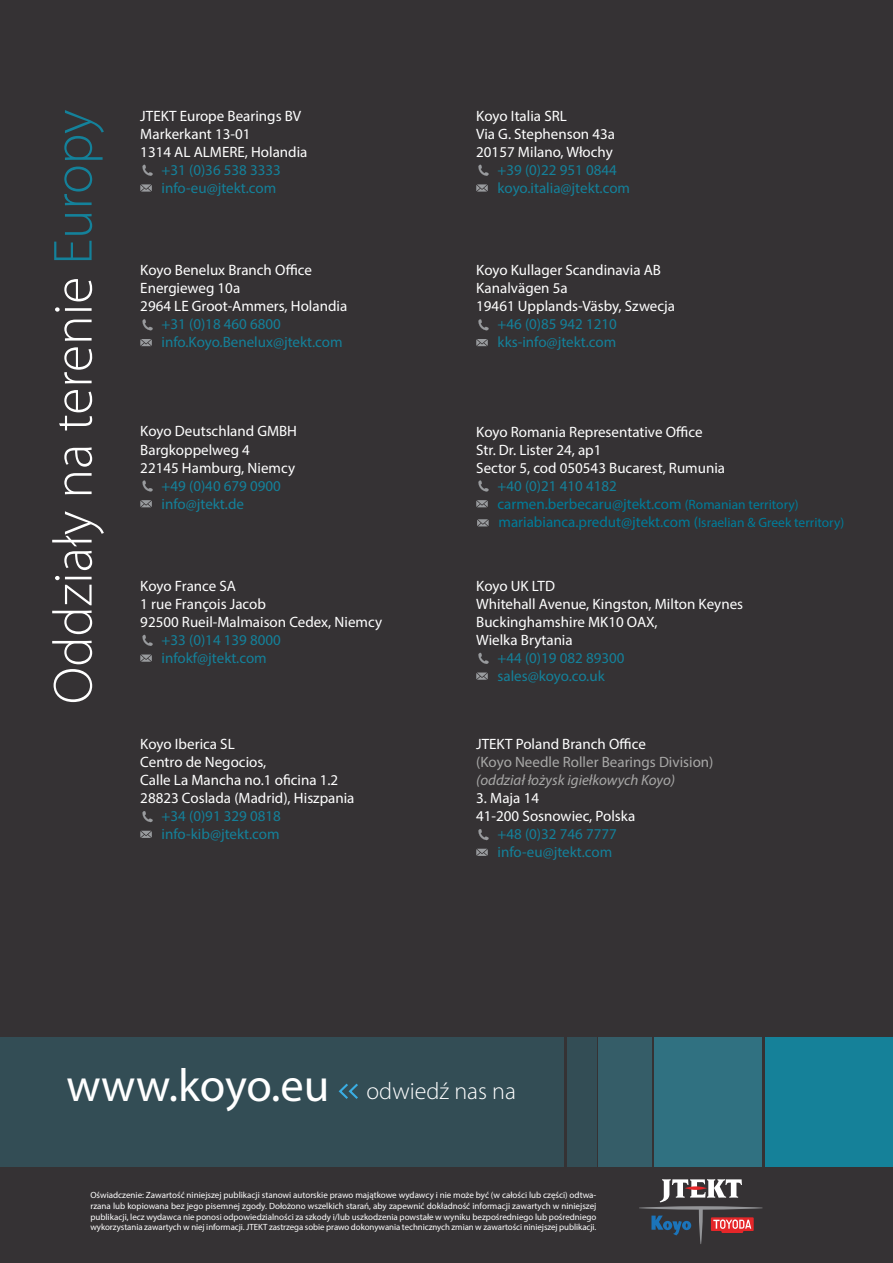
<style>
.page{position:relative;width:893px;height:1263px;background:#353234}
.page>*{position:absolute;margin:0;border:0;box-sizing:border-box;transform-origin:0 0}
.t1{font:300 55.5px "Myriad Pro";color:#fff}
.t2{font:300 24px "Myriad Pro";color:#fff}
.t3{font:15px/18px "Myriad Pro";color:#fff}
.t4{font:15px/18px "Myriad Pro";color:#14819a}
.t5{font:15px/18px "Myriad Pro";color:#007d9b}
.t6{font:15px "Myriad Pro";color:#a8a8a7}
.t7{font:italic 15px "Myriad Pro";color:#a8a8a7}
.t8{font:9px/10.8px "Myriad Pro";letter-spacing:-.005em;color:#fff;text-align:justify}
.s1{color:#14819a}
.s2{font-size:13.5px}
.s3{font-weight:400;font-size:46.5px}
</style>
<div class="page">
<div style="left:765px;top:1037px;width:128px;height:130px;background:#158199"></div>
<div style="left:654px;top:1037px;width:108px;height:130px;background:#307181"></div>
<div style="left:599px;top:1037px;width:53px;height:130px;background:#355d68"></div>
<div style="left:567px;top:1037px;width:29px;height:130px;background:#334d55"></div>
<div style="left:0;top:1037px;width:564px;height:130px;background:#334d55"></div>
<svg style="left:639px;top:1179px;width:123px;height:65px"></svg>
<svg style="left:142px;top:165px;width:11px;height:11px"></svg>
<svg style="left:140px;top:184px;width:12px;height:8px"></svg>
<svg style="left:478px;top:165px;width:11px;height:11px"></svg>
<svg style="left:476px;top:184px;width:12px;height:8px"></svg>
<svg style="left:142px;top:319px;width:11px;height:11px"></svg>
<svg style="left:140px;top:339px;width:12px;height:7px"></svg>
<svg style="left:478px;top:319px;width:11px;height:11px"></svg>
<svg style="left:476px;top:339px;width:12px;height:7px"></svg>
<svg style="left:142px;top:480px;width:11px;height:12px"></svg>
<svg style="left:140px;top:500px;width:12px;height:7px"></svg>
<svg style="left:478px;top:480px;width:11px;height:12px"></svg>
<svg style="left:476px;top:500px;width:12px;height:7px"></svg>
<svg style="left:142px;top:635px;width:11px;height:11px"></svg>
<svg style="left:140px;top:654px;width:12px;height:8px"></svg>
<svg style="left:478px;top:653px;width:11px;height:11px"></svg>
<svg style="left:476px;top:672px;width:12px;height:8px"></svg>
<svg style="left:142px;top:811px;width:11px;height:11px"></svg>
<svg style="left:140px;top:831px;width:12px;height:7px"></svg>
<svg style="left:478px;top:829px;width:11px;height:11px"></svg>
<svg style="left:476px;top:849px;width:12px;height:7px"></svg>
<svg style="left:338px;top:1083px;width:20px;height:16px"></svg>
<svg style="left:477px;top:519px;width:12px;height:7px"></svg>
<h1 class="t1" style="left:40px;top:704px;width:596px;rotate:-90deg">Oddziały na terenie <span class="s1">Europy</span></h1>
<p class="t3" style="left:140px;top:106px;width:169px">JTEKT Europe Bearings BV<br>Markerkant 13-01<br>1314 AL ALMERE, Holandia</p>
<p class="t4" style="left:162px;top:160px;width:121px">+31 (0)36 538 3333 info-eu@jtekt.com</p>
<p class="t3" style="left:140px;top:261px;width:208px">Koyo Benelux Branch Office<br>Energieweg 10a<br>2964 LE Groot-Ammers, Holandia</p>
<p class="t4" style="left:162px;top:315px;width:182px">+31 (0)18 460 6800 info.Koyo.Benelux@jtekt.com</p>
<p class="t3" style="left:140px;top:422px;width:158px">Koyo Deutschland GMBH<br>Bargkoppelweg 4<br>22145 Hamburg, Niemcy</p>
<p class="t4" style="left:162px;top:476px;width:121px">+49 (0)40 679 0900 info@jtekt.de</p>
<p class="t3" style="left:140px;top:577px;width:243px">Koyo France SA<br>1 rue François Jacob<br>92500 Rueil-Malmaison Cedex, Niemcy</p>
<p class="t4" style="left:162px;top:631px;width:121px">+33 (0)14 139 8000 infokf@jtekt.com</p>
<p class="t3" style="left:140px;top:735px;width:216px">Koyo Iberica SL<br>Centro de Negocios,<br>Calle La Mancha no.1 oficina 1.2<br>28823 Coslada (Madrid), Hiszpania</p>
<p class="t4" style="left:162px;top:807px;width:121px">+34 (0)91 329 0818 info-kib@jtekt.com</p>
<p class="t3" style="left:476px;top:106px;width:140px">Koyo Italia SRL<br>Via G. Stephenson 43a<br>20157 Milano, Włochy</p>
<p class="t4" style="left:497px;top:160px;width:134px">+39 (0)22 951 0844 koyo.italia@jtekt.com</p>
<p class="t3" style="left:476px;top:261px;width:200px">Koyo Kullager Scandinavia AB<br>Kanalvägen 5a<br>19461 Upplands-Väsby, Szwecja</p>
<p class="t4" style="left:497px;top:315px;width:121px">+46 (0)85 942 1210 kks-info@jtekt.com</p>
<p class="t3" style="left:476px;top:422px;width:250px">Koyo Romania Representative Office<br>Str. Dr. Lister 24, ap1<br>Sector 5, cod 050543 Bucarest, Rumunia</p>
<p class="t5" style="left:497px;top:476px;width:348px"><span class="s1">+40 (0)21 410 4182<br></span>carmen.berbecaru@jtekt.com <span class="s2">(Romanian territory) </span>mariabianca.predut@jtekt.com (<span class="s2">Israelian &amp; Greek territory)</span></p>
<p class="t3" style="left:476px;top:577px;width:268px">Koyo UK LTD<br>Whitehall Avenue, Kingston, Milton Keynes<br>Buckinghamshire MK10 OAX,<br>Wielka Brytania</p>
<p class="t4" style="left:497px;top:649px;width:129px">+44 (0)19 082 89300 sales@koyo.co.uk</p>
<p class="t3" style="left:476px;top:735px;width:171px">JTEKT Poland Branch Office</p>
<p class="t6" style="left:476px;top:753px;width:239px">(Koyo Needle Roller Bearings Division)</p>
<p class="t7" style="left:476px;top:771px;width:200px">(oddział łożysk igiełkowych Koyo)</p>
<p class="t3" style="left:476px;top:789px;width:161px">3. Maja 14<br>41-200 Sosnowiec, Polska</p>
<p class="t4" style="left:497px;top:825px;width:121px">+48 (0)32 746 7777 info-eu@jtekt.com</p>
<h2 class="t2" style="left:66px;top:1077px;width:451px"><span class="s3">www.koyo.eu</span> odwiedź nas na</h2>
<p class="t8" style="left:90px;top:1189px;width:508px">Oświadczenie: Zawartość niniejszej publikacji stanowi autorskie prawo majątkowe wydawcy i nie może być (w całości lub części) odtwa&shy;rzana lub kopiowana bez jego pisemnej zgody. Dołożono wszelkich starań, aby zapewnić dokładność informacji zawartych w niniejszej publikacji, lecz wydawca nie ponosi odpowiedzialności za szkody i/lub uszkodzenia powstałe w wyniku bezpośredniego lub pośredniego wykorzystania zawartych w niej informacji. JTEKT zastrzega sobie prawo dokonywania technicznych zmian w zawartości niniejszej publikacji.</p>
</div>
